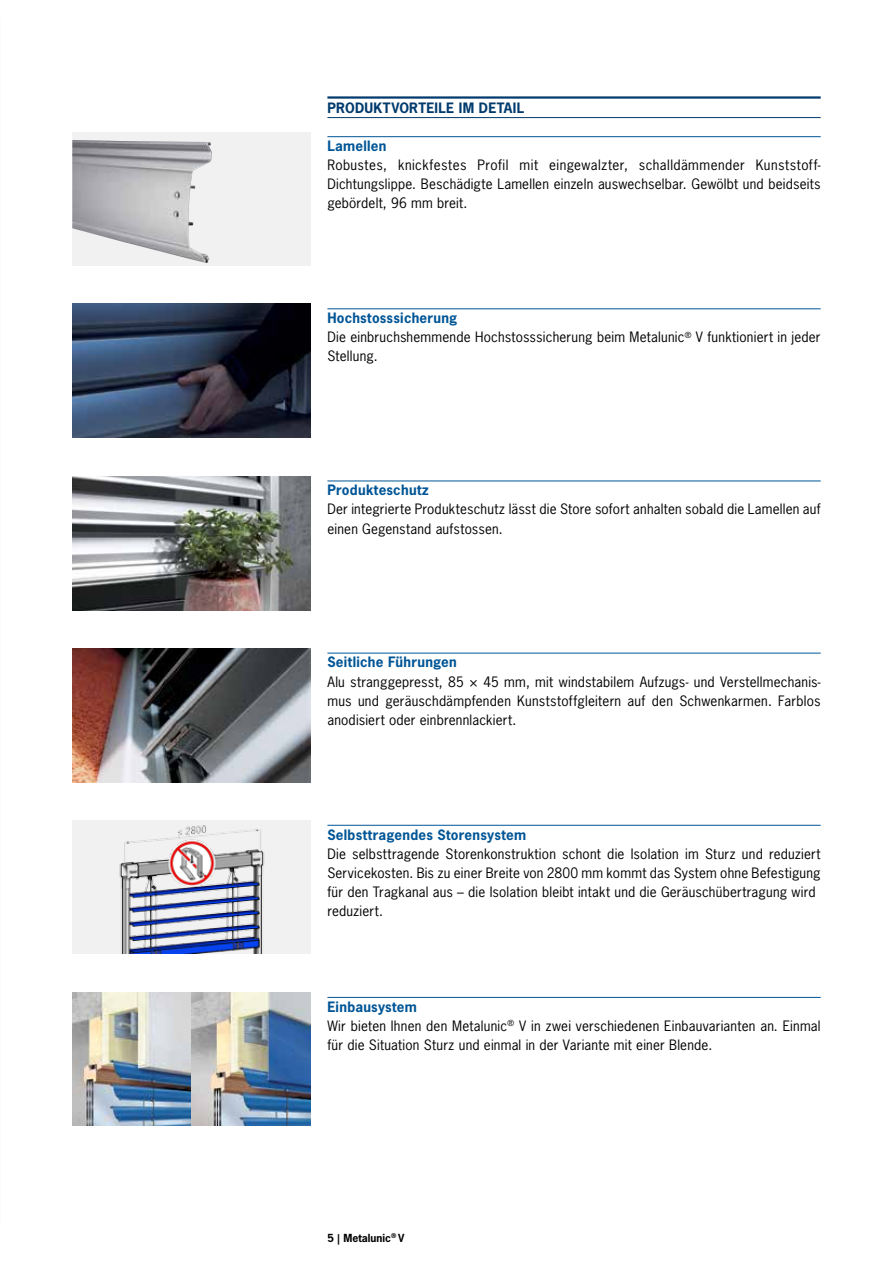
<style>
.page{position:relative;width:893px;height:1263px;background:#fff}
.page>*{position:absolute;margin:0;border:0;box-sizing:border-box;transform-origin:0 0}
.t1{font:13.5px/19.2px "News Gothic";letter-spacing:.015em;color:#000}
.t2{font:700 13.5px "News Gothic";letter-spacing:.02em;color:#005596}
.t3{font:700 13.5px "News Gothic";letter-spacing:.02em;color:#003a6d}
.t4{font:700 10.5px "News Gothic";color:#000}
.s1{font-weight:700;color:#005596}
</style>
<div class="page">
<img style="left:72px;top:304px;width:238px;height:134px">
<img style="left:72px;top:476px;width:238px;height:134px">
<div style="left:72px;top:820px;width:238px;height:134px;background:#f1f1f2"></div>
<img style="left:119px;top:825px;width:146px;height:128px">
<img style="left:72px;top:992px;width:119px;height:134px">
<img style="left:191px;top:992px;width:119px;height:134px">
<img style="left:72px;top:648px;width:238px;height:134px">
<div style="left:72px;top:132px;width:238px;height:134px;background:#f1f1f2"></div>
<img style="left:72px;top:140px;width:140px;height:123px">
<hr style="left:327px;top:96px;width:494px;height:3px;background:#003a6d">
<hr style="left:327px;top:117px;width:494px;height:1px;background:#003a6d">
<hr style="left:327px;top:136px;width:494px;height:1px;background:#005596">
<hr style="left:327px;top:309px;width:494px;height:1px;background:#005596">
<hr style="left:327px;top:481px;width:494px;height:1px;background:#005596">
<hr style="left:327px;top:653px;width:494px;height:1px;background:#005596">
<hr style="left:327px;top:825px;width:494px;height:1px;background:#005596">
<hr style="left:327px;top:997px;width:494px;height:1px;background:#005596">
<p class="t3" style="left:327px;top:99px;width:198px">PRODUKTVORTEILE IM DETAIL</p>
<p class="t2" style="left:327px;top:137px;width:61px">Lamellen</p>
<p class="t1" style="left:327px;top:155px;width:495px;text-align:justify">Robustes, knickfestes Profil mit eingewalzter, schalldämmender Kunststoff-Dichtungslippe. Beschädigte Lamellen einzeln auswechselbar. Gewölbt und beidseits gebördelt, 96 mm breit.</p>
<p class="t1" style="left:327px;top:308px;width:495px"><span class="s1">Hochstosssicherung<br></span>Die einbruchshemmende Hochstosssicherung beim Metalunic<sup>®</sup> V funktioniert in jeder<br>Stellung.</p>
<p class="t2" style="left:327px;top:481px;width:103px">Produkteschutz</p>
<p class="t1" style="left:327px;top:500px;width:495px">Der integrierte Produkteschutz lässt die Store sofort anhalten sobald die Lamellen auf einen Gegenstand aufstossen.</p>
<p class="t2" style="left:327px;top:653px;width:131px">Seitliche Führungen</p>
<p class="t1" style="left:327px;top:672px;width:495px;text-align:justify">Alu stranggepresst, 85 × 45 mm, mit windstabilem Aufzugs- und Verstellmechanis&shy;mus und geräuschdämpfenden Kunststoffgleitern auf den Schwenkarmen. Farblos anodisiert oder einbrennlackiert.</p>
<p class="t2" style="left:327px;top:825px;width:200px">Selbsttragendes Storensystem</p>
<p class="t1" style="left:327px;top:844px;width:495px">Die selbsttragende Storenkonstruktion schont die Isolation im Sturz und reduziert Servicekosten. Bis zu einer Breite von 2800 mm kommt das System ohne Befestigung für den Tragkanal aus – die Isolation bleibt intakt und die Geräuschübertragung wird reduziert.</p>
<p class="t1" style="left:327px;top:997px;width:495px"><span class="s1">Einbausystem<br></span>Wir bieten Ihnen den Metalunic<sup>®</sup> V in zwei verschiedenen Einbauvarianten an. Einmal für die Situation Sturz und einmal in der Variante mit einer Blende.</p>
<p class="t4" style="left:327px;top:1231px;width:79px">5 | Metalunic<sup>®</sup> V</p>
</div>
